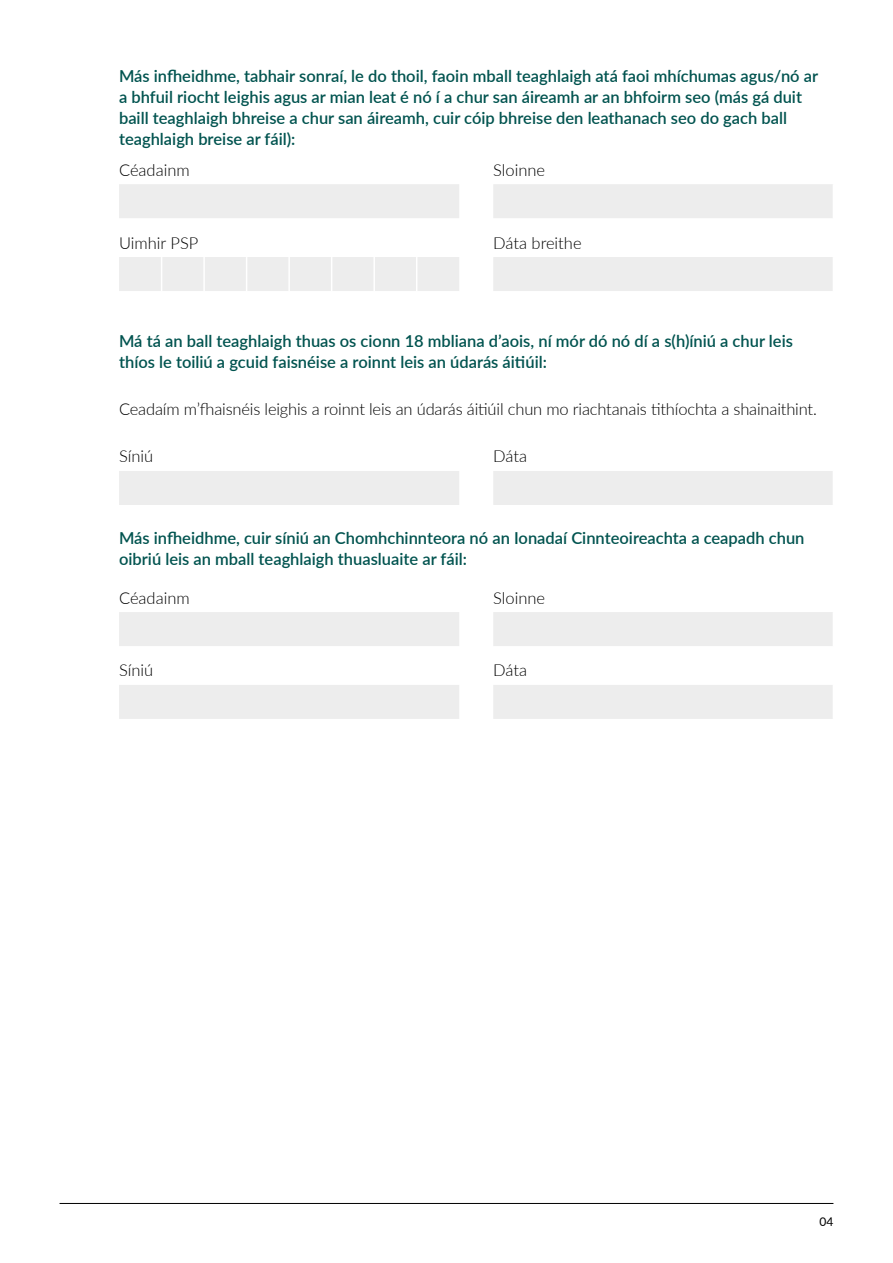
<style>
.page{position:relative;width:893px;height:1263px;background:#fff}
.page>*{position:absolute;margin:0;border:0;box-sizing:border-box;transform-origin:0 0}
.t1{font:600 16.5px/21px "Lato";color:#00534f}
.t2{font:300 16.5px "Lato";letter-spacing:-.01em;color:#000}
.t3{font:12px "Lato";color:#000}
</style>
<div class="page">
<hr style="left:60px;top:1203px;width:773px;height:1px;background:#000">
<svg style="left:119px;top:184px;width:714px;height:535px"></svg>
<hr style="left:161px;top:257px;width:1px;height:34px;background:#fff">
<hr style="left:203px;top:257px;width:2px;height:34px;background:#fff">
<hr style="left:246px;top:257px;width:1px;height:34px;background:#fff">
<hr style="left:288px;top:257px;width:2px;height:34px;background:#fff">
<hr style="left:331px;top:257px;width:1px;height:34px;background:#fff">
<hr style="left:373px;top:257px;width:2px;height:34px;background:#fff">
<hr style="left:416px;top:257px;width:1px;height:34px;background:#fff">
<p class="t1" style="left:119px;top:65px;width:701px">Más infheidhme, tabhair sonraí, le do thoil, faoin mball teaghlaigh atá faoi mhíchumas agus/nó ar a bhfuil riocht leighis agus ar mian leat é nó í a chur san áireamh ar an bhfoirm seo (más gá duit baill teaghlaigh bhreise a chur san áireamh, cuir cóip bhreise den leathanach seo do gach ball teaghlaigh breise ar fáil):</p>
<p class="t2" style="left:119px;top:158px;width:72px">Céadainm</p>
<p class="t2" style="left:493px;top:158px;width:53px">Sloinne</p>
<p class="t2" style="left:119px;top:231px;width:81px">Uimhir PSP</p>
<p class="t2" style="left:493px;top:231px;width:90px">Dáta breithe</p>
<p class="t1" style="left:119px;top:330px;width:675px">Má tá an ball teaghlaigh thuas os cionn 18 mbliana d’aois, ní mór dó nó dí a s(h)íniú a chur leis thíos le toiliú a gcuid faisnéise a roinnt leis an údarás áitiúil:</p>
<p class="t2" style="left:119px;top:398px;width:699px">Ceadaím m’fhaisnéis leighis a roinnt leis an údarás áitiúil chun mo riachtanais tithíochta a shainaithint.</p>
<p class="t2" style="left:119px;top:445px;width:36px">Síniú</p>
<p class="t2" style="left:493px;top:445px;width:35px">Dáta</p>
<p class="t1" style="left:119px;top:527px;width:687px">Más infheidhme, cuir síniú an Chomhchinnteora nó an Ionadaí Cinnteoireachta a ceapadh chun oibriú leis an mball teaghlaigh thuasluaite ar fáil:</p>
<p class="t2" style="left:119px;top:586px;width:72px">Céadainm</p>
<p class="t2" style="left:493px;top:586px;width:53px">Sloinne</p>
<p class="t2" style="left:119px;top:659px;width:36px">Síniú</p>
<p class="t2" style="left:493px;top:659px;width:35px">Dáta</p>
<p class="t3" style="left:819px;top:1213px;width:15px">04</p>
</div>
